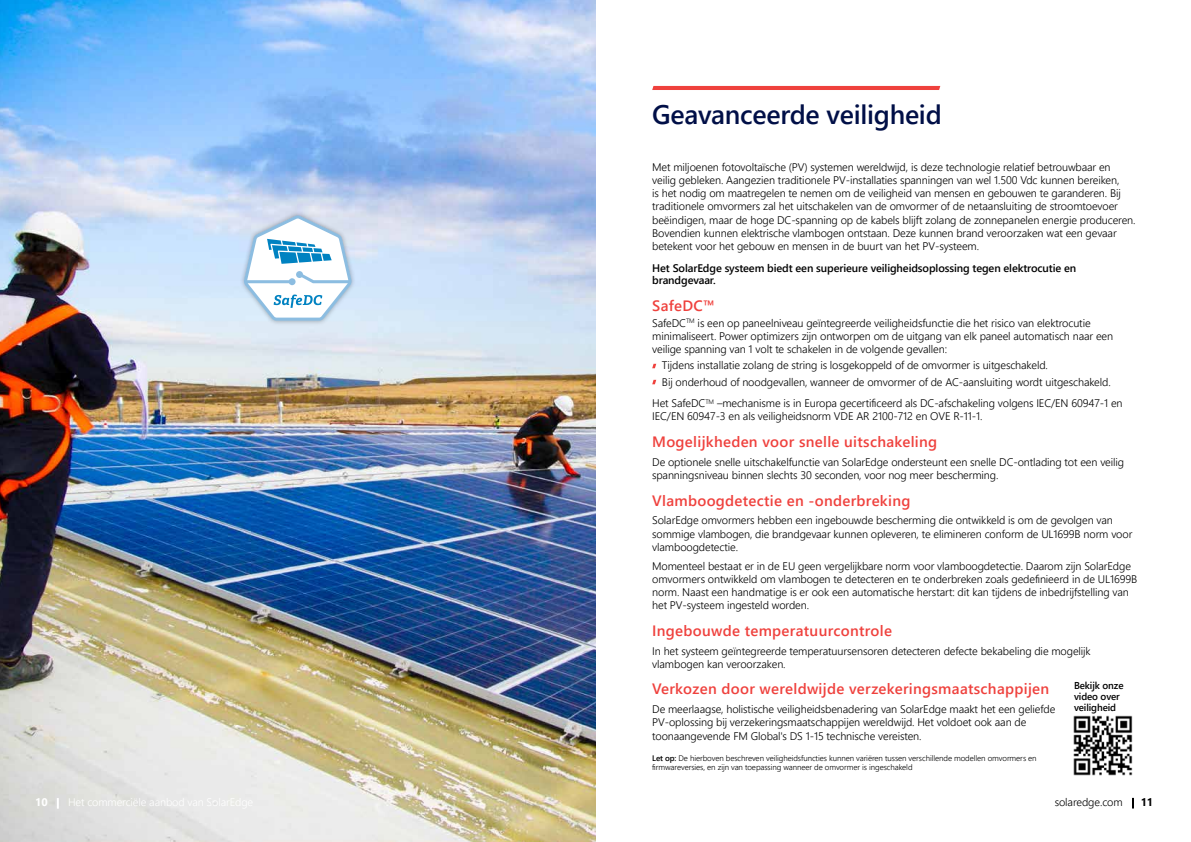
<style>
.page{position:relative;width:1191px;height:842px;background:#fff}
.page>*{position:absolute;margin:0;border:0;box-sizing:border-box;transform-origin:0 0}
.t1{font:600 26.8px "Segoe UI";letter-spacing:-.01em;color:#000f47}
.t2{font:600 15px "Segoe UI";letter-spacing:.02em;color:#ef413d}
.t3{font:300 11px/13.2px "Segoe UI";letter-spacing:-.01em;color:#000}
.t4{font:600 11px/11.7px "Segoe UI";letter-spacing:-.01em;color:#000}
.t5{font:700 11px "Segoe UI";color:#fff}
.t6{font:700 11px "Segoe UI";color:#000}
.t7{font:600 10px/11px "Segoe UI";letter-spacing:-.01em;color:#000}
.t8{font:300 8px/9.6px "Segoe UI";letter-spacing:-.01em;color:#000}
.s1{font-weight:600}
</style>
<div class="page">
<img style="left:0;top:0;width:595px;height:842px">
<div style="left:239px;top:211px;width:117px;height:115px;background:#000;opacity:.35"></div>
<svg style="left:244px;top:215px;width:107px;height:106px"></svg>
<svg style="left:652px;top:86px;width:288px;height:4px"></svg>
<svg style="left:1132px;top:798px;width:2px;height:10px"></svg>
<svg style="left:57px;top:798px;width:2px;height:11px"></svg>
<svg style="left:652px;top:364px;width:4px;height:4px"></svg>
<svg style="left:652px;top:380px;width:4px;height:4px"></svg>
<img style="left:1073px;top:715px;width:60px;height:61px">
<h1 class="t1" style="left:652px;top:93px;width:291px">Geavanceerde veiligheid</h1>
<p class="t3" style="left:652px;top:160px;width:485px">Met miljoenen fotovoltaïsche (PV) systemen wereldwijd, is deze technologie relatief betrouwbaar en veilig gebleken. Aangezien traditionele PV-installaties spanningen van wel 1.500 Vdc kunnen bereiken,<br>is het nodig om maatregelen te nemen om de veiligheid van mensen en gebouwen te garanderen. Bij traditionele omvormers zal het uitschakelen van de omvormer of de netaansluiting de stroomtoevoer beëindigen, maar de hoge DC-spanning op de kabels blijft zolang de zonnepanelen energie produceren.<br>Bovendien kunnen elektrische vlambogen ontstaan. Deze kunnen brand veroorzaken wat een gevaar betekent voor het gebouw en mensen in de buurt van het PV-systeem.</p>
<p class="t4" style="left:652px;top:262px;width:425px">Het SolarEdge systeem biedt een superieure veiligheidsoplossing tegen elektrocutie en brandgevaar.</p>
<h2 class="t2" style="left:652px;top:294px;width:64px">SafeDC™</h2>
<p class="t3" style="left:652px;top:316px;width:462px">SafeDC<sup>TM</sup> is een op paneelniveau geïntegreerde veiligheidsfunctie die het risico van elektrocutie minimaliseert. Power optimizers zijn ontworpen om de uitgang van elk paneel automatisch naar een veilige spanning van 1 volt te schakelen in de volgende gevallen:</p>
<p class="t3" style="left:662px;top:357px;width:450px;line-height:16px">Tijdens installatie zolang de string is losgekoppeld of de omvormer is uitgeschakeld.<br>Bij onderhoud of noodgevallen, wanneer de omvormer of de AC-aansluiting wordt uitgeschakeld.</p>
<p class="t3" style="left:652px;top:396px;width:472px">Het SafeDC<sup>TM</sup> –mechanisme is in Europa gecertificeerd als DC-afschakeling volgens IEC/EN 60947-1 en<br>IEC/EN 60947-3 en als veiligheidsnorm VDE AR 2100-712 en OVE R-11-1.</p>
<h2 class="t2" style="left:652px;top:429px;width:286px">Mogelijkheden voor snelle uitschakeling</h2>
<p class="t3" style="left:652px;top:455px;width:473px">De optionele snelle uitschakelfunctie van SolarEdge ondersteunt een snelle DC-ontlading tot een veilig spanningsniveau binnen slechts 30 seconden, voor nog meer bescherming.</p>
<h2 class="t2" style="left:652px;top:488px;width:260px">Vlamboogdetectie en -onderbreking</h2>
<p class="t3" style="left:652px;top:513px;width:482px">SolarEdge omvormers hebben een ingebouwde bescherming die ontwikkeld is om de gevolgen van sommige vlambogen, die brandgevaar kunnen opleveren, te elimineren conform de UL1699B norm voor vlamboogdetectie.</p>
<p class="t3" style="left:652px;top:559px;width:486px">Momenteel bestaat er in de EU geen vergelijkbare norm voor vlamboogdetectie. Daarom zijn SolarEdge omvormers ontwikkeld om vlambogen te detecteren en te onderbreken zoals gedefinieerd in de UL1699B norm. Naast een handmatige is er ook een automatische herstart: dit kan tijdens de inbedrijfstelling van het PV-systeem ingesteld worden.</p>
<h2 class="t2" style="left:652px;top:618px;width:241px">Ingebouwde temperatuurcontrole</h2>
<p class="t3" style="left:652px;top:644px;width:440px">In het systeem geïntegreerde temperatuursensoren detecteren defecte bekabeling die mogelijk vlambogen kan veroorzaken.</p>
<h2 class="t2" style="left:652px;top:677px;width:398px">Verkozen door wereldwijde verzekeringsmaatschappijen</h2>
<p class="t3" style="left:652px;top:702px;width:405px">De meerlaagse, holistische veiligheidsbenadering van SolarEdge maakt het een geliefde<br>PV-oplossing bij verzekeringsmaatschappijen wereldwijd. Het voldoet ook aan de toonaangevende FM Global's DS 1-15 technische vereisten.</p>
<p class="t8" style="left:652px;top:753px;width:386px"><span class="s1">Let op:</span> De hierboven beschreven veiligheidsfuncties kunnen variëren tussen verschillende modellen omvormers en firmwareversies, en zijn van toepassing wanneer de omvormer is ingeschakeld</p>
<p class="t7" style="left:1074px;top:680px;width:51px">Bekijk onze video over veiligheid</p>
<p class="t5" style="left:35px;top:793px;width:14px">10</p>
<p class="t3" style="left:1054px;top:795px;width:69px">solaredge.com</p>
<p class="t6" style="left:1140px;top:793px;width:14px">11</p>
</div>
